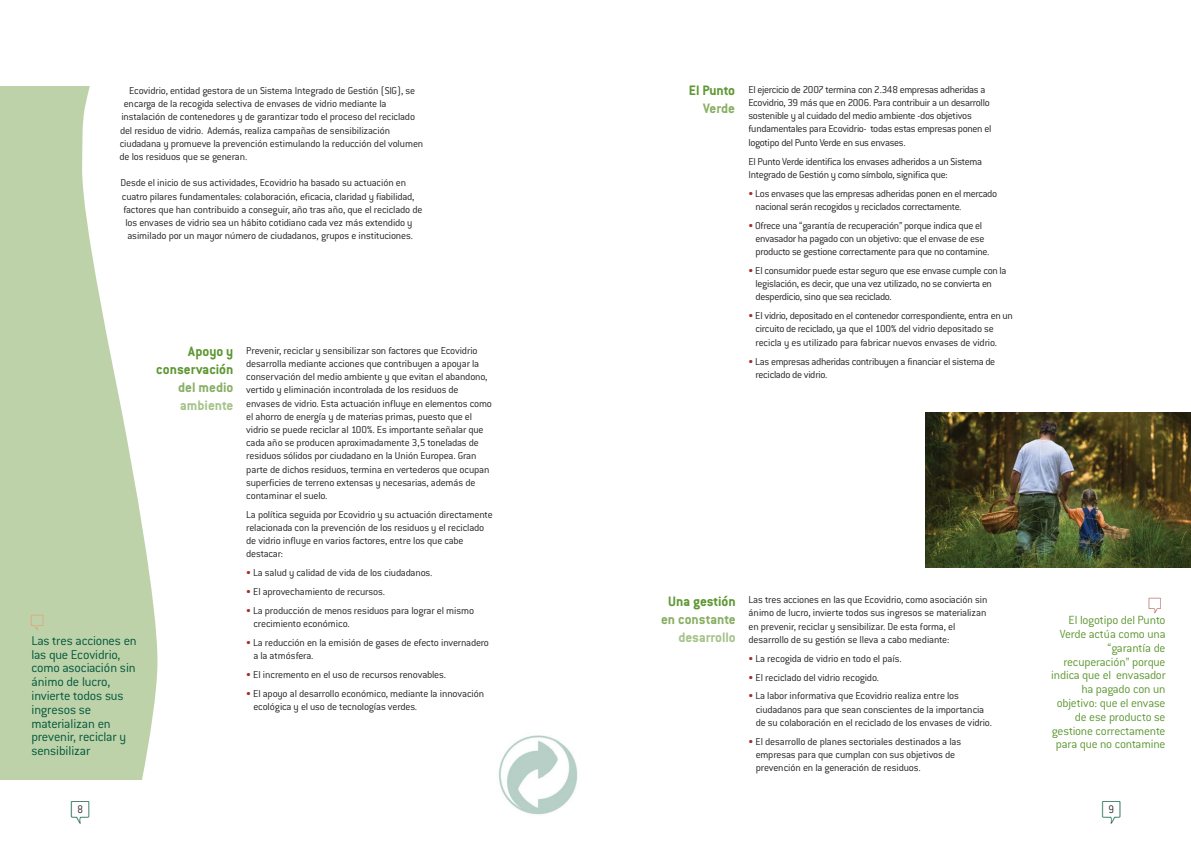
<style>
.page{position:relative;width:1191px;height:842px;background:#fff}
.page>*{position:absolute;margin:0;border:0;box-sizing:border-box;transform-origin:0 0}
.t1{font:26.8px "Komika Bubbles";color:#00573c}
.t2{font:18px "Komika Bubbles";color:#a42e2e}
.t3{font:700 15px/18px "Conduit ITC";color:#5d9732;text-align:right}
.t4{font:700 15px/18px "Conduit ITC";color:#88af64;text-align:right}
.t5{font:300 14px/13.8px "Conduit ITC";letter-spacing:-.015em;color:#00573c}
.t6{font:300 13px/13.8px "Conduit ITC";letter-spacing:-.015em;color:#5d9732;text-align:right}
.t7{font:300 12px "Conduit ITC";color:#231f20;scale:.91 1}
.t8{font:300 11px/13.2px "Conduit ITC";letter-spacing:-.015em;color:#231f20}
.s1{color:#88af64}
.s2{color:#a6c38a}
.s3{color:#a42e2e}
.s4{color:#5d9732}
</style>
<div class="page">
<svg style="left:0;top:86px;width:157px;height:694px;fill:#bdd2a9"></svg>
<img style="left:498px;top:735px;width:80px;height:80px">
<img style="left:925px;top:413px;width:265px;height:154px">
<svg style="left:31px;top:614px;width:13px;height:16px"></svg>
<p class="t8" style="left:129px;top:85px;width:288px">Ecovidrio, entidad gestora de un Sistema Integrado de Gestión (SIG), se</p>
<p class="t8" style="left:124px;top:98px;width:264px">encarga de la recogida selectiva de envases de vidrio mediante la</p>
<p class="t8" style="left:121px;top:111px;width:295px">instalación de contenedores y de garantizar todo el proceso del reciclado</p>
<p class="t8" style="left:120px;top:125px;width:271px">del residuo de vidrio. Además, realiza campañas de sensibilización</p>
<p class="t8" style="left:120px;top:138px;width:305px">ciudadana y promueve la prevención estimulando la reducción del volumen</p>
<p class="t8" style="left:120px;top:151px;width:129px">de los residuos que se generan.</p>
<p class="t8" style="left:120px;top:177px;width:287px">Desde el inicio de sus actividades, Ecovidrio ha basado su actuación en</p>
<p class="t8" style="left:122px;top:191px;width:294px">cuatro pilares fundamentales: colaboración, eficacia, claridad y fiabilidad,</p>
<p class="t8" style="left:123px;top:204px;width:300px">factores que han contribuido a conseguir, año tras año, que el reciclado de</p>
<p class="t8" style="left:125px;top:217px;width:289px">los envases de vidrio sea un hábito cotidiano cada vez más extendido y</p>
<p class="t8" style="left:127px;top:230px;width:287px">asimilado por un mayor número de ciudadanos, grupos e instituciones.</p>
<p class="t5" style="left:31px;top:635px;width:107px">Las tres acciones en las que Ecovidrio, como asociación sin ánimo de lucro, invierte todos sus ingresos se materializan en prevenir, reciclar y sensibilizar</p>
<p class="t7" style="left:78px;top:804px;width:8px">8</p>
<p class="t3" style="left:156px;top:344px;width:79px">Apoyo y conservación <span class="s1">del medio </span><span class="s2">ambiente</span></p>
<p class="t8" style="left:246px;top:345px;width:247px">Prevenir, reciclar y sensibilizar son factores que Ecovidrio desarrolla mediante acciones que contribuyen a apoyar la conservación del medio ambiente y que evitan el abandono, vertido y eliminación incontrolada de los residuos de envases de vidrio. Esta actuación influye en elementos como el ahorro de energía y de materias primas, puesto que el vidrio se puede reciclar al 100%. Es importante señalar que cada año se producen aproximadamente 3,5 toneladas de residuos sólidos por ciudadano en la Unión Europea. Gran parte de dichos residuos, termina en vertederos que ocupan superficies de terreno extensas y necesarias, además de contaminar el suelo.</p>
<p class="t8" style="left:246px;top:509px;width:248px">La política seguida por Ecovidrio y su actuación directamente relacionada con la prevención de los residuos y el reciclado de vidrio influye en varios factores, entre los que cabe destacar:</p>
<p class="t8" style="left:246px;top:567px;width:188px"><span class="s3">•</span> La salud y calidad de vida de los ciudadanos.</p>
<p class="t8" style="left:246px;top:586px;width:140px"><span class="s3">•</span> El aprovechamiento de recursos.</p>
<p class="t8" style="left:253px;top:605px;width:222px;text-indent:-7px"><span class="s3">•</span> La producción de menos residuos para lograr el mismo crecimiento económico.</p>
<p class="t8" style="left:253px;top:637px;width:237px;text-indent:-7px"><span class="s3">•</span> La reducción en la emisión de gases de efecto invernadero a la atmósfera.</p>
<p class="t8" style="left:246px;top:669px;width:201px"><span class="s3">•</span> El incremento en el uso de recursos renovables.</p>
<p class="t8" style="left:253px;top:688px;width:232px;text-indent:-7px"><span class="s3">•</span> El apoyo al desarrollo económico, mediante la innovación ecológica y el uso de tecnologías verdes.</p>
<p class="t3" style="left:689px;top:83px;width:48px">El Punto<br><span class="s1">Verde</span></p>
<p class="t8" style="left:748px;top:84px;width:244px">El ejercicio de 2007 termina con 2.348 empresas adheridas a Ecovidrio, 39 más que en 2006. Para contribuir a un desarrollo sostenible y al cuidado del medio ambiente -dos objetivos fundamentales para Ecovidrio- todas estas empresas ponen el logotipo del Punto Verde en sus envases.</p>
<p class="t8" style="left:748px;top:156px;width:235px">El Punto Verde identifica los envases adheridos a un Sistema<br>Integrado de Gestión y como símbolo, significa que:</p>
<p class="t8" style="left:755px;top:188px;width:243px;text-indent:-7px"><span class="s3">•</span> Los envases que las empresas adheridas ponen en el mercado nacional serán recogidos y reciclados correctamente.</p>
<p class="t8" style="left:755px;top:220px;width:235px;text-indent:-7px"><span class="s3">•</span> Ofrece una “garantía de recuperación” porque indica que el envasador ha pagado con un objetivo: que el envase de ese producto se gestione correctamente para que no contamine.</p>
<p class="t8" style="left:755px;top:265px;width:252px;text-indent:-7px"><span class="s3">•</span> El consumidor puede estar seguro que ese envase cumple con la legislación, es decir, que una vez utilizado, no se convierta en desperdicio, sino que sea reciclado.</p>
<p class="t8" style="left:755px;top:310px;width:259px;text-indent:-7px"><span class="s3">•</span> El vidrio, depositado en el contenedor correspondiente, entra en un circuito de reciclado, ya que el 100% del vidrio depositado se recicla y es utilizado para fabricar nuevos envases de vidrio.</p>
<p class="t8" style="left:755px;top:356px;width:241px;text-indent:-7px"><span class="s3">•</span> Las empresas adheridas contribuyen a financiar el sistema de reciclado de vidrio.</p>
<p class="t4" style="left:661px;top:593px;width:76px"><span class="s4">Una gestión </span>en constante <span class="s2">desarrollo</span></p>
<p class="t8" style="left:748px;top:594px;width:240px">Las tres acciones en las que Ecovidrio, como asociación sin ánimo de lucro, invierte todos sus ingresos se materializan en prevenir, reciclar y sensibilizar. De esta forma, el desarrollo de su gestión se lleva a cabo mediante:</p>
<p class="t8" style="left:748px;top:653px;width:154px"><span class="s3">•</span> La recogida de vidrio en todo el país.</p>
<p class="t8" style="left:748px;top:671px;width:132px"><span class="s3">•</span> El reciclado del vidrio recogido.</p>
<p class="t8" style="left:755px;top:690px;width:238px;text-indent:-7px"><span class="s3">•</span> La labor informativa que Ecovidrio realiza entre los ciudadanos para que sean conscientes de la importancia de su colaboración en el reciclado de los envases de vidrio.</p>
<p class="t8" style="left:755px;top:736px;width:207px;text-indent:-7px"><span class="s3">•</span> El desarrollo de planes sectoriales destinados a las empresas para que cumplan con sus objetivos de prevención en la generación de residuos.</p>
<p class="t2" style="left:1148px;top:595px;width:16px">D</p>
<p class="t6" style="left:1051px;top:615px;width:116px">El logotipo del Punto<br>Verde actúa como una “garantía de recuperación” porque indica que el envasador ha pagado con un objetivo: que el envase de ese producto se gestione correctamente para que no contamine</p>
<p class="t1" style="left:1100px;top:796px;width:23px">D</p>
<p class="t7" style="left:1108px;top:804px;width:8px">9</p>
</div>
